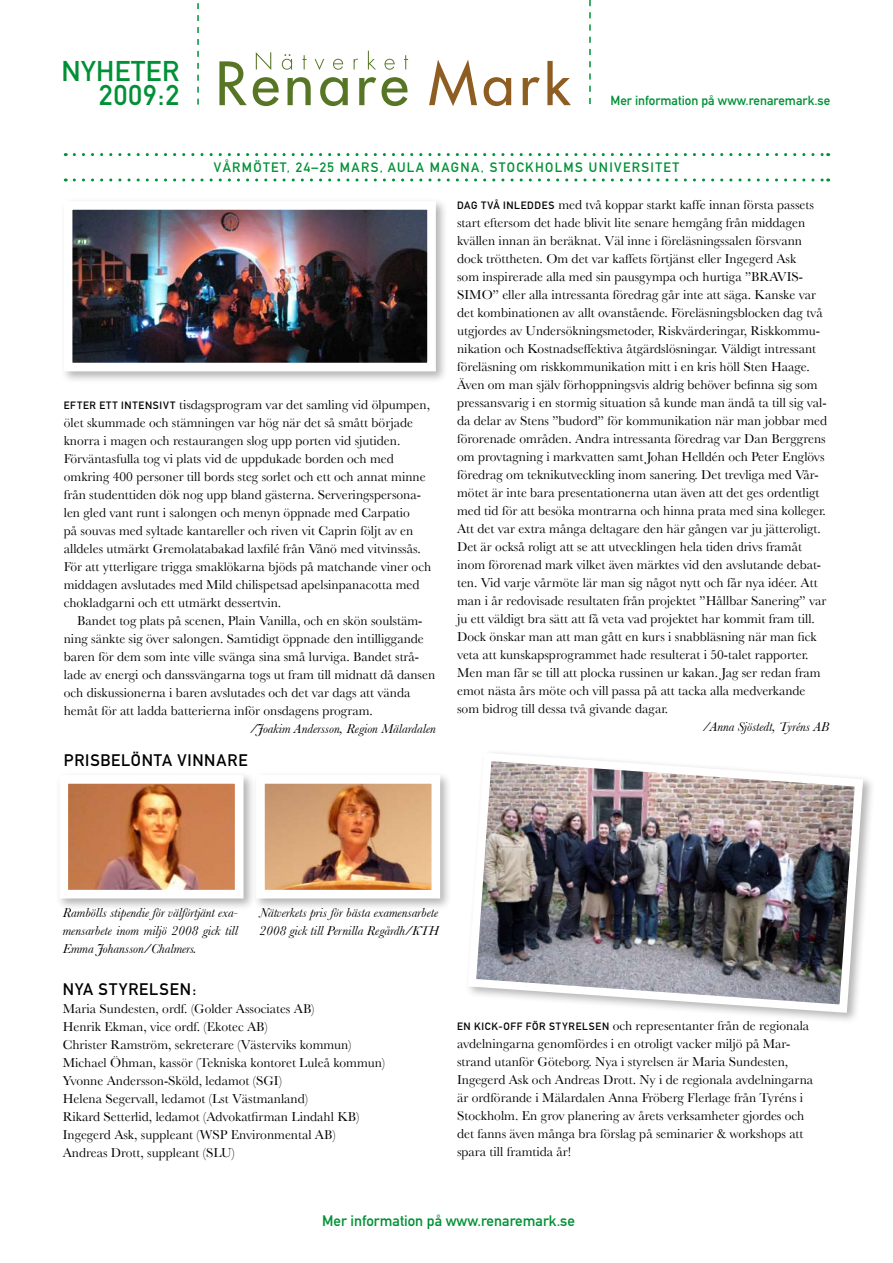
<style>
.page{position:relative;width:893px;height:1263px;background:#fff}
.page>*{position:absolute;margin:0;border:0;box-sizing:border-box;transform-origin:0 0}
.t1{font:28.2px/24.8px "DIN Mittelschrift";letter-spacing:.02em;color:#009036;text-align:right}
.t2{font:16.5px "DIN Mittelschrift";letter-spacing:.05em;color:#000}
.t3{font:15px "DIN Mittelschrift";color:#009036}
.t4{font:13.5px/18px "Baskerville";color:#000}
.t5{font:italic 13.5px/18px "Baskerville";color:#000}
.t6{font:13.5px "DIN Mittelschrift";letter-spacing:.1em;color:#009036}
.t7{font:13.05px "DIN Mittelschrift";color:#009036}
.t8{font:10.5px "DIN Mittelschrift";color:#000}
.s1{font-family:"DIN Mittelschrift";font-size:10.5px}
</style>
<div class="page">
<svg style="left:219px;top:61px;width:28px;height:44px"></svg>
<svg style="left:253px;top:77px;width:26px;height:29px"></svg>
<svg style="left:288px;top:77px;width:23px;height:28px"></svg>
<svg style="left:320px;top:77px;width:28px;height:29px"></svg>
<svg style="left:359px;top:77px;width:17px;height:28px"></svg>
<svg style="left:382px;top:77px;width:25px;height:29px"></svg>
<svg style="left:429px;top:60px;width:48px;height:46px"></svg>
<svg style="left:484px;top:77px;width:27px;height:29px"></svg>
<svg style="left:523px;top:77px;width:17px;height:28px"></svg>
<svg style="left:547px;top:61px;width:24px;height:44px"></svg>
<svg style="left:256px;top:52px;width:15px;height:18px"></svg>
<svg style="left:282px;top:54px;width:10px;height:16px"></svg>
<svg style="left:302px;top:55px;width:4px;height:14px"></svg>
<svg style="left:315px;top:59px;width:9px;height:11px"></svg>
<svg style="left:333px;top:59px;width:10px;height:11px"></svg>
<svg style="left:354px;top:59px;width:4px;height:10px"></svg>
<svg style="left:368px;top:51px;width:8px;height:18px"></svg>
<svg style="left:384px;top:59px;width:11px;height:11px"></svg>
<svg style="left:404px;top:55px;width:4px;height:14px"></svg>
<svg style="left:197px;top:3px;width:2px;height:102px"></svg>
<svg style="left:589px;top:0;width:2px;height:104px"></svg>
<div style="left:55px;top:771px;width:208px;height:147px;background:#000;opacity:.3"></div>
<img style="left:69px;top:785px;width:164px;height:103px">
<div style="left:59px;top:775px;width:184px;height:123px;border:9px solid #fff"></div>
<div style="left:252px;top:771px;width:207px;height:147px;background:#000;opacity:.3"></div>
<img style="left:266px;top:785px;width:164px;height:103px">
<div style="left:256px;top:775px;width:184px;height:123px;border:9px solid #fff"></div>
<img style="left:469px;top:752px;width:398px;height:265px">
<svg style="left:74px;top:178px;width:755px;height:3px"></svg>
<svg style="left:74px;top:153px;width:755px;height:3px"></svg>
<div style="left:60px;top:197px;width:395px;height:193px;background:#000;opacity:.3"></div>
<img style="left:74px;top:211px;width:352px;height:150px">
<div style="left:64px;top:201px;width:372px;height:170px;border:9px solid #fff"></div>
<h1 class="t1" style="left:62px;top:58px;width:119px">NYHETER<br>2009:2</h1>
<p class="t7" style="left:610px;top:93px;width:221px">Mer information på www.renaremark.se</p>
<p class="t6" style="left:214px;top:159px;width:29px">Vårmötet</p>
<p class="t6" style="left:287px;top:159px;width:59px">, 24–25 mars</p>
<p class="t6" style="left:380px;top:159px;width:73px">, Aula Magna</p>
<p class="t6" style="left:481px;top:159px;width:55px">, Stockho</p>
<p class="t6" style="left:555px;top:159px;width:19px">lmsUniversitet</p>
<p class="t4" style="left:64px;top:395px;width:369px;text-indent:115px">tisdagsprogram var det samling vid ölpumpen, ölet skummade och stämningen var hög när det så smått började knorra i magen och restaurangen slog upp porten vid sjutiden.<br>Förväntasfulla tog vi plats vid de uppdukade borden och med omkring 400 personer till bords steg sorlet och ett och annat minne från studenttiden dök nog upp bland gästerna. Serveringspersona&shy;len gled vant runt i salongen och menyn öppnade med Carpatio<br>på souvas med syltade kantareller och riven vit Caprin följt av en alldeles utmärkt Gremolatabakad laxfilé från Vånö med vitvinssås.<br>För att ytterligare trigga smaklökarna bjöds på matchande viner och middagen avslutades med Mild chilispetsad apelsinpanacotta med chokladgarni och ett utmärkt dessertvin.</p>
<p class="t4" style="left:64px;top:611px;width:373px;text-indent:14px">Bandet tog plats på scenen, Plain Vanilla, och en skön soulstäm&shy;ning sänkte sig över salongen. Samtidigt öppnade den intilliggande baren för dem som inte ville svänga sina små lurviga. Bandet strå&shy;lade av energi och danssvängarna togs ut fram till midnatt då dansen och diskussionerna i baren avslutades och det var dags att vända hemåt för att ladda batterierna inför onsdagens program.</p>
<p class="t5" style="left:250px;top:719px;width:187px">/Joakim Andersson, Region Mälardalen</p>
<p class="t8" style="left:64px;top:399px;width:14px">Efterettintensivt</p>
<p class="t2" style="left:64px;top:751px;width:185px">PRISBELÖNTA VINNARE</p>
<p class="t8" style="left:457px;top:199px;width:14px">Dagtv</p>
<p class="t8" style="left:493px;top:199px;width:35px">å inleddes</p>
<p class="t4" style="left:457px;top:195px;width:372px;text-indent:101px">med två koppar starkt kaffe innan första passets start eftersom det hade blivit lite senare hemgång från middagen kvällen innan än beräknat. Väl inne i föreläsningssalen försvann dock tröttheten. Om det var kaffets förtjänst eller Ingegerd Ask<br>som inspirerade alla med sin pausgympa och hurtiga ”BRAVIS-SIMO” eller alla intressanta föredrag går inte att säga. Kanske var det kombinationen av allt ovanstående. Föreläsningsblocken dag två utgjordes av Undersökningsmetoder, Riskvärderingar, Riskkommu&shy;nikation och Kostnadseffektiva åtgärdslösningar. Väldigt intressant föreläsning om riskkommunikation mitt i en kris höll Sten Haage.<br>Även om man själv förhoppningsvis aldrig behöver befinna sig som pressansvarig i en stormig situation så kunde man ändå ta till sig val&shy;da delar av Stens ”budord” för kommunikation när man jobbar med förorenade områden. Andra intressanta föredrag var Dan Berggrens om provtagning i markvatten samt Johan Helldén och Peter Englövs föredrag om teknikutveckling inom sanering. Det trevliga med Vår&shy;mötet är inte bara presentationerna utan även att det ges ordentligt med tid för att besöka montrarna och hinna prata med sina kolleger.<br>Att det var extra många deltagare den här gången var ju jätteroligt.<br>Det är också roligt att se att utvecklingen hela tiden drivs framåt inom förorenad mark vilket även märktes vid den avslutande debat&shy;ten. Vid varje vårmöte lär man sig något nytt och får nya idéer. Att man i år redovisade resultaten från projektet ”Hållbar Sanering” var ju ett väldigt bra sätt att få veta vad projektet har kommit fram till.<br>Dock önskar man att man gått en kurs i snabbläsning när man fick veta att kunskapsprogrammet hade resulterat i 50-talet rapporter.<br>Men man får se till att plocka russinen ur kakan. Jag ser redan fram emot nästa års möte och vill passa på att tacka alla medverkande som bidrog till dessa två givande dagar.</p>
<p class="t5" style="left:703px;top:717px;width:128px">/Anna Sjöstedt, Tyréns AB</p>
<p class="t5" style="left:63px;top:903px;width:177px;text-align:justify">Rambölls stipendie för välförtjänt exa&shy;mensarbete inom miljö 2008 gick till Emma Johansson/Chalmers.</p>
<p class="t5" style="left:259px;top:903px;width:181px">Nätverkets pris för bästa examensarbete<br>2008 gick till Pernilla Regårdh/KTH</p>
<p class="t2" style="left:63px;top:979px;width:135px">NYA STYRELSEN:</p>
<p class="t4" style="left:63px;top:999px;width:324px">Maria Sundesten, ordf. (Golder Associates AB)<br>Henrik Ekman, vice ordf. (Ekotec AB)<br>Christer Ramström, sekreterare (Västerviks kommun)<br>Michael Öhman, kassör (Tekniska kontoret Luleå kommun)<br>Yvonne Andersson-Sköld, ledamot (SGI)<br>Helena Segervall, ledamot (Lst Västmanland)<br>Rikard Setterlid, ledamot (Advokatfirman Lindahl KB)<br>Ingegerd Ask, suppleant (WSP Environmental AB)<br>Andreas Drott, suppleant (SLU)</p>
<p class="t4" style="left:457px;top:1016px;width:358px"><span class="s1">EN KIC K-OFF FÖR STYREL SEN</span> och representanter från de regionala avdelningarna genomfördes i en otroligt vacker miljö på Mar&shy;strand utanför Göteborg. Nya i styrelsen är Maria Sundesten, Ingegerd Ask och Andreas Drott. Ny i de regionala avdelningarna är ordförande i Mälardalen Anna Fröberg Flerlage från Tyréns i Stockholm. En grov planering av årets verksamheter gjordes och det fanns även många bra förslag på seminarier &amp; workshops att spara till framtida år!</p>
<p class="t3" style="left:322px;top:1212px;width:254px">Mer information på www.renaremark.se</p>
</div>
